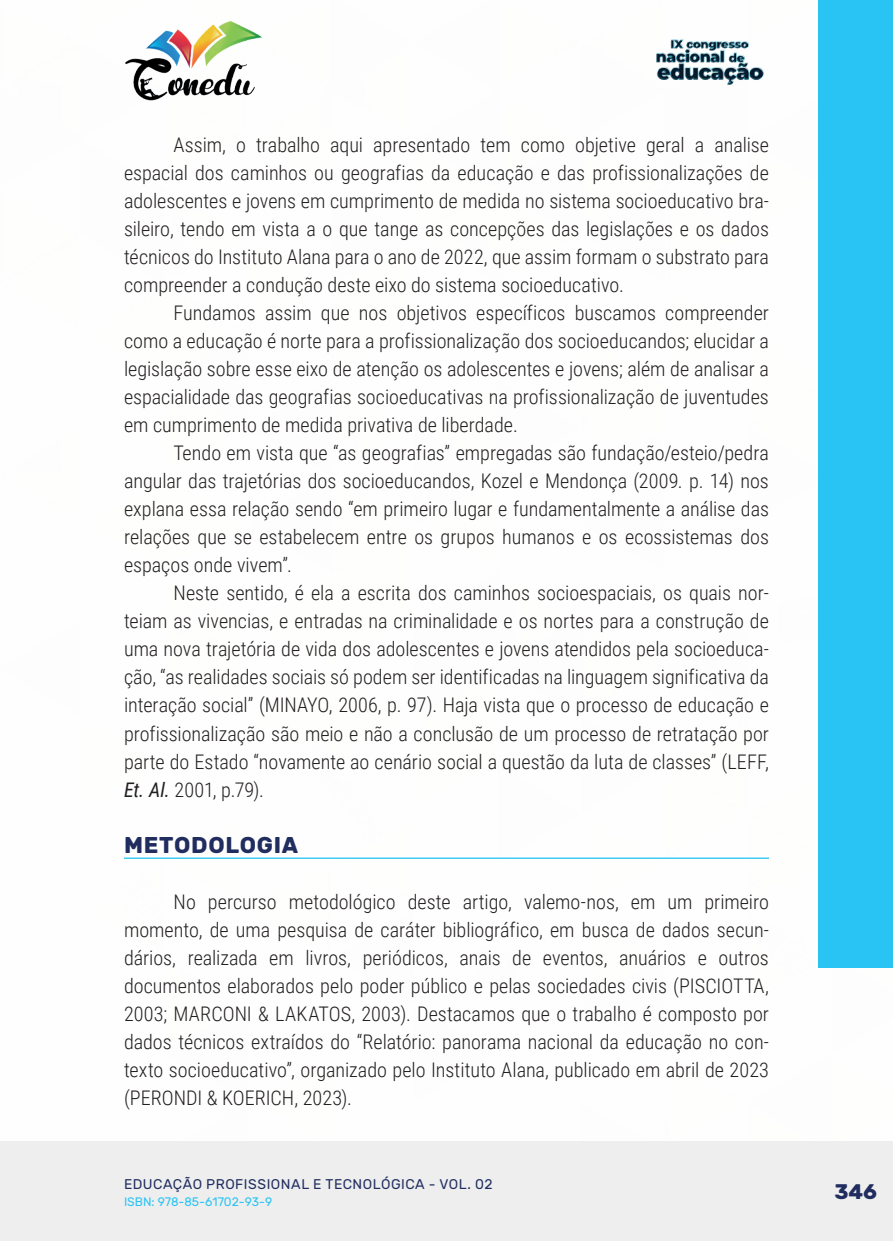
<style>
.page{position:relative;width:893px;height:1241px;background:#fff}
.page>*{position:absolute;margin:0;border:0;box-sizing:border-box;transform-origin:0 0}
._10_SUBTITULO{font:700 22.75px "Rubik";letter-spacing:.03em;color:#202d5e}
.t1{font:700 21px "Rubik";color:#202d5e}
._9_CORPO{font:300 20.12px/28px "Roboto Condensed";color:#231f20;text-align:justify}
.t2{font:14px "Rubik";letter-spacing:.035em;color:#202d5e}
.t3{font:12.25px "Rubik";color:#29c4f3}
.s1{font-weight:400;font-style:italic}
</style>
<div class="page">
<div style="left:0;top:1141px;width:893px;height:99px;background:#eeeeef"></div>
<div style="left:819px;top:0;width:74px;height:967px;background:#29c4f3"></div>
<img style="left:125px;top:20px;width:137px;height:81px">
<img style="left:656px;top:39px;width:108px;height:46px">
<hr style="left:124px;top:857px;width:645px;height:1px;background:#29c4f3">
<p class="_9_CORPO" style="left:124px;top:130px;width:646px;text-indent:50px">Assim, o trabalho aqui apresentado tem como objetive geral a analise espacial dos caminhos ou geografias da educação e das profissionalizações de adolescentes e jovens em cumprimento de medida no sistema socioeducativo bra&shy;sileiro, tendo em vista a o que tange as concepções das legislações e os dados técnicos do Instituto Alana para o ano de 2022, que assim formam o substrato para compreender a condução deste eixo do sistema socioeducativo.</p>
<p class="_9_CORPO" style="left:124px;top:298px;width:646px;text-indent:50px">Fundamos assim que nos objetivos específicos buscamos compreender como a educação é norte para a profissionalização dos socioeducandos; elucidar a legislação sobre esse eixo de atenção os adolescentes e jovens; além de analisar a espacialidade das geografias socioeducativas na profissionalização de juventudes em cumprimento de medida privativa de liberdade.</p>
<p class="_9_CORPO" style="left:124px;top:438px;width:646px;text-indent:50px">Tendo em vista que “as geografias” empregadas são fundação/esteio/pedra angular das trajetórias dos socioeducandos, Kozel e Mendonça (2009. p. 14) nos explana essa relação sendo “em primeiro lugar e fundamentalmente a análise das relações que se estabelecem entre os grupos humanos e os ecossistemas dos espaços onde vivem”.</p>
<p class="_9_CORPO" style="left:124px;top:578px;width:646px;text-indent:50px">Neste sentido, é ela a escrita dos caminhos socioespaciais, os quais nor&shy;teiam as vivencias, e entradas na criminalidade e os nortes para a construção de uma nova trajetória de vida dos adolescentes e jovens atendidos pela socioeduca&shy;ção, “as realidades sociais só podem ser identificadas na linguagem significativa da interação social” (MINAYO, 2006, p. 97). Haja vista que o processo de educação e profissionalização são meio e não a conclusão de um processo de retratação por parte do Estado “novamente ao cenário social a questão da luta de classes” (LEFF, <span class="s1">Et. Al.</span> 2001, p.79).</p>
<p class="_10_SUBTITULO" style="left:124px;top:831px;width:176px">METODOLOGIA</p>
<p class="_9_CORPO" style="left:124px;top:886px;width:646px;text-indent:50px">No percurso metodológico deste artigo, valemo-nos, em um primeiro momento, de uma pesquisa de caráter bibliográfico, em busca de dados secun&shy;dários, realizada em livros, periódicos, anais de eventos, anuários e outros documentos elaborados pelo poder público e pelas sociedades civis (PISCIOTTA, 2003; MARCONI &amp; LAKATOS, 2003). Destacamos que o trabalho é composto por dados técnicos extraídos do “Relatório: panorama nacional da educação no con&shy;texto socioeducativo”, organizado pelo Instituto Alana, publicado em abril de 2023 (PERONDI &amp; KOERICH, 2023).</p>
<p class="t2" style="left:124px;top:1175px;width:370px">EDUCAÇÃO PROFISSIONAL E TECNOLÓGICA - VOL. 02</p>
<p class="t3" style="left:124px;top:1194px;width:150px">ISBN: 978-85-61702-93-9</p>
<p class="t1" style="left:834px;top:1179px;width:44px">346</p>
</div>
